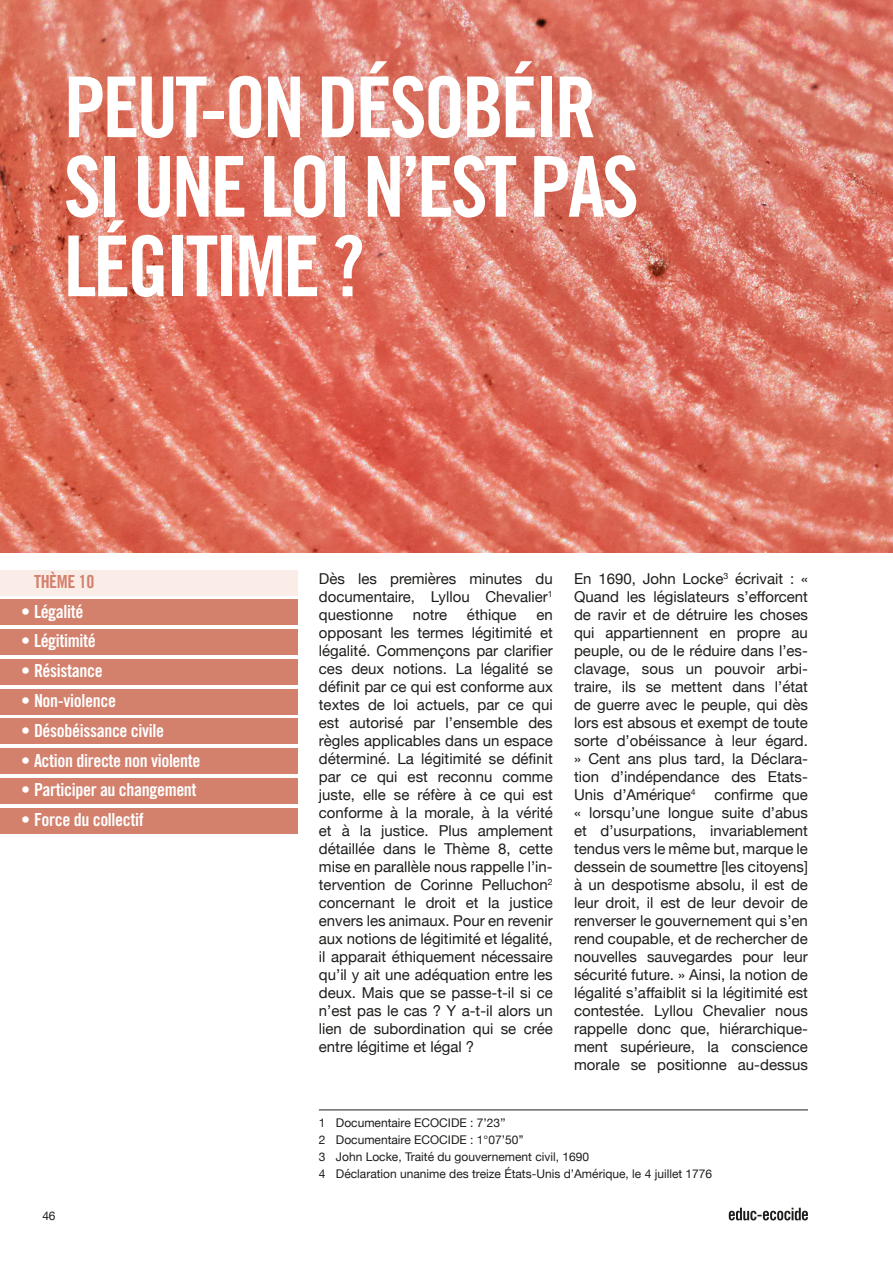
<style>
.page{position:relative;width:893px;height:1263px;background:#fff}
.page>*{position:absolute;margin:0;border:0;box-sizing:border-box;transform-origin:0 0}
.QUESTION_TITRE{font:84px/79.5px "Trade Gothic LT Std Bd Cn 20";letter-spacing:-.04em;color:#fff}
.MOTS_CLES{font:18px "Trade Gothic LT Std Bd Cn 20";letter-spacing:-.02em;color:#fff}
.MOTS_CLES-2{font:18px "Trade Gothic LT Std Bd Cn 20";letter-spacing:-.02em;color:#d3806c}
.BODYCOPY{font:15px/18px "Helvetica Neue";color:#1d1d1b;text-align:justify}
.FOOTNOTES{font:12px "Helvetica Neue";color:#1d1d1b}
</style>
<div class="page">
<img style="left:0;top:0;width:893px;height:553px">
<div style="left:0;top:570px;width:298px;height:25px;background:#faede8"></div>
<div style="left:0;top:659px;width:298px;height:26px;background:#d3806c"></div>
<div style="left:0;top:600px;width:298px;height:25px;background:#d3806c"></div>
<div style="left:0;top:689px;width:298px;height:25px;background:#d3806c"></div>
<div style="left:0;top:629px;width:298px;height:26px;background:#d3806c"></div>
<div style="left:0;top:719px;width:298px;height:25px;background:#d3806c"></div>
<div style="left:0;top:748px;width:298px;height:26px;background:#d3806c"></div>
<div style="left:0;top:778px;width:298px;height:26px;background:#d3806c"></div>
<div style="left:0;top:808px;width:298px;height:25px;background:#d3806c"></div>
<hr style="left:319px;top:1109px;width:489px;height:1px;background:#1d1d1b">
<svg style="left:729px;top:1208px;width:79px;height:12px"></svg>
<p class="QUESTION_TITRE" style="left:64px;top:67px;width:534px">PEUT-ON DÉSOBÉIR</p>
<p class="QUESTION_TITRE" style="left:64px;top:146px;width:577px">SI UNE LOI N’EST PAS<br>LÉGITIME ?</p>
<p class="MOTS_CLES-2" style="left:34px;top:571px;width:62px">THÈME 10</p>
<p class="MOTS_CLES" style="left:21px;top:600px;width:64px">• Légalité</p>
<p class="MOTS_CLES" style="left:21px;top:630px;width:76px">• Légitimité</p>
<p class="MOTS_CLES" style="left:21px;top:660px;width:83px">• Résistance</p>
<p class="MOTS_CLES" style="left:21px;top:690px;width:96px">• Non-violence</p>
<p class="MOTS_CLES" style="left:21px;top:719px;width:144px">• Désobéissance civile</p>
<p class="MOTS_CLES" style="left:21px;top:749px;width:181px">• Action directe non violente</p>
<p class="MOTS_CLES" style="left:21px;top:779px;width:177px">• Participer au changement</p>
<p class="MOTS_CLES" style="left:21px;top:809px;width:124px">• Force du collectif</p>
<p class="FOOTNOTES" style="left:43px;top:1207px;width:14px">46</p>
<p class="BODYCOPY" style="left:319px;top:571px;width:235px">Dès les premières minutes du documentaire, Lyllou Chevalier<sup>1 </sup>questionne</p>
<p class="BODYCOPY" style="left:413px;top:607px;width:36px">notre</p>
<p class="BODYCOPY" style="left:467px;top:607px;width:51px">éthique</p>
<p class="BODYCOPY" style="left:319px;top:607px;width:235px;text-indent:217px">en opposant les termes légitimité et légalité. Commençons par clarifier ces deux notions. La légalité se définit par ce qui est conforme aux textes de loi actuels, par ce qui est autorisé par l’ensemble des règles applicables dans un espace déterminé. La légitimité se définit par ce qui est reconnu comme juste, elle se réfère à ce qui est conforme à la morale, à la vérité et à la justice. Plus amplement détaillée dans le Thème 8, cette mise en parallèle nous rappelle l’in&shy;tervention de Corinne Pelluchon<sup>2 </sup>concernant le droit et la justice envers les animaux. Pour en revenir aux notions de légitimité et légalité, il apparait éthiquement nécessaire qu’il y ait une adéquation entre les deux. Mais que se passe-t-il si ce n’est pas le cas ? Y a-t-il alors un lien de subordination qui se crée entre légitime et légal ?</p>
<p class="BODYCOPY" style="left:574px;top:571px;width:235px">En 1690, John Locke<sup>3</sup> écrivait : « Quand les législateurs s’efforcent de ravir et de détruire les choses qui appartiennent en propre au peuple, ou de le réduire dans l’es&shy;clavage, sous un pouvoir arbi&shy;traire, ils se mettent dans l’état de guerre avec le peuple, qui dès lors est absous et exempt de toute sorte d’obéissance à leur égard. » Cent ans plus tard, la Déclara&shy;tion d’indépendance des Etats-Unis d’Amérique<sup>4</sup></p>
<p class="BODYCOPY" style="left:574px;top:787px;width:235px;text-indent:140px">confirme que « lorsqu’une longue suite d’abus et d’usurpations, invariablement tendus vers le même but, marque le dessein de soumettre [les citoyens] à un despotisme absolu, il est de leur droit, il est de leur devoir de renverser le gouvernement qui s’en rend coupable, et de rechercher de nouvelles sauvegardes pour leur sécurité future. » Ainsi, la notion de légalité s’affaiblit si la légitimité est contestée. Lyllou Chevalier nous rappelle donc que, hiérarchique&shy;ment supérieure, la conscience morale se positionne au-dessus</p>
<p class="FOOTNOTES" style="left:319px;top:1114px;width:188px">1 Documentaire ECOCIDE : 7’23’’</p>
<p class="FOOTNOTES" style="left:319px;top:1131px;width:206px">2 Documentaire ECOCIDE : 1°07’50’’</p>
<p class="FOOTNOTES" style="left:319px;top:1148px;width:272px">3 John Locke, Traité du gouvernement civil, 1690</p>
<p class="FOOTNOTES" style="left:319px;top:1165px;width:395px">4 Déclaration unanime des treize États-Unis d’Amérique, le 4 juillet 1776</p>
</div>
